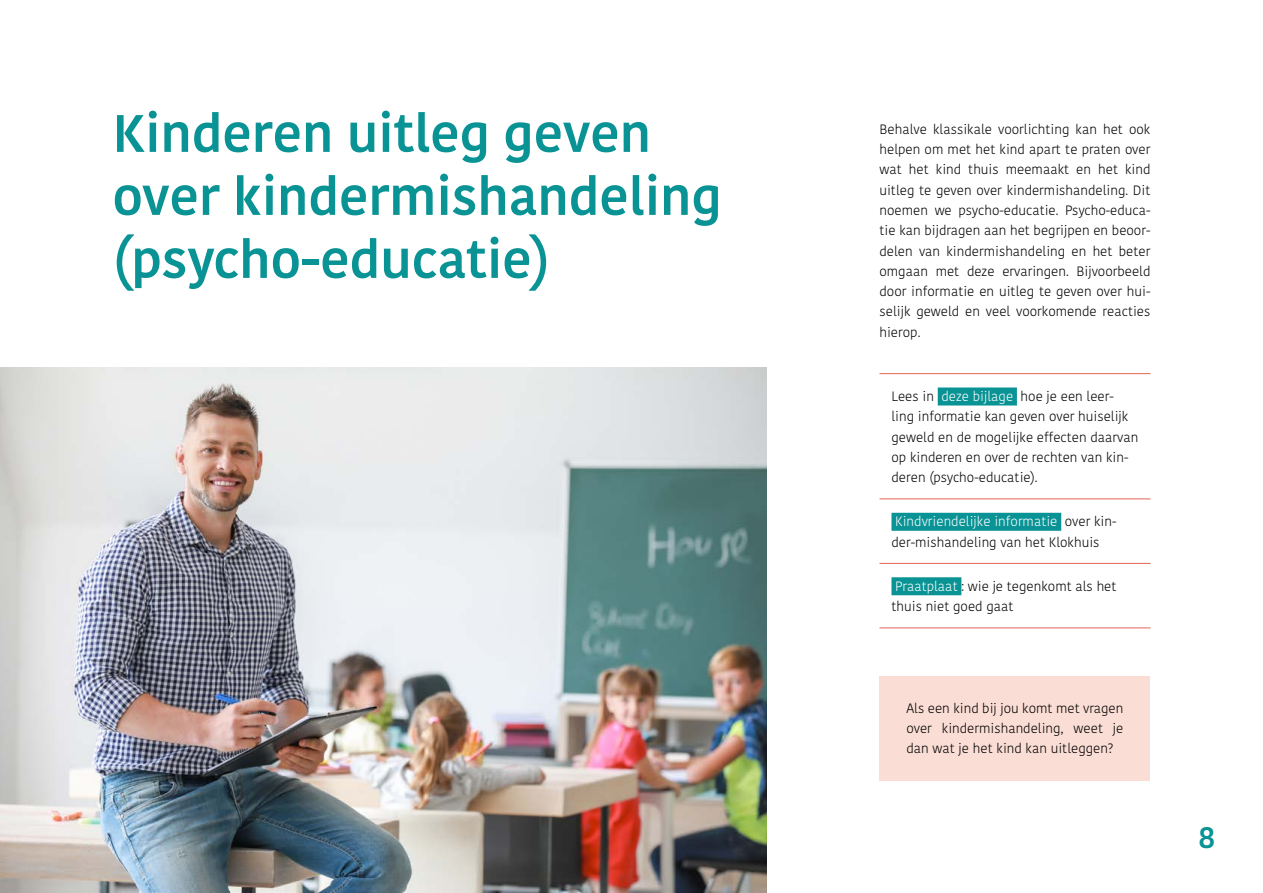
<style>
.page{position:relative;width:1263px;height:893px;background:#fff}
.page>*{position:absolute;margin:0;border:0;box-sizing:border-box;transform-origin:0 0}
.t1{font:500 52.5px/63px "Kohinoor";color:#0a9395}
.t2{font:500 30px "Kohinoor";color:#0a9395}
.t3{font:300 13.5px/20.2px "Kohinoor";color:#000}
.s1{color:#fff}
</style>
<div class="page">
<img style="left:0;top:368px;width:767px;height:525px">
<hr style="left:879px;top:373px;width:271px;height:1px;background:#e56458">
<div style="left:938px;top:387px;width:79px;height:18px;background:#0a9395"></div>
<hr style="left:879px;top:498px;width:271px;height:1px;background:#e56458">
<div style="left:891px;top:513px;width:170px;height:18px;background:#0a9395"></div>
<hr style="left:879px;top:563px;width:271px;height:1px;background:#e56458">
<div style="left:891px;top:577px;width:70px;height:18px;background:#0a9395"></div>
<hr style="left:879px;top:627px;width:271px;height:1px;background:#e56458">
<div style="left:879px;top:676px;width:271px;height:104px;background:#faddd4"></div>
<h1 class="t1" style="left:112px;top:103px;width:611px">Kinderen uitleg geven over kindermishandeling (psycho-educatie)</h1>
<p class="t3" style="left:879px;top:119px;width:272px;text-align:justify">Behalve klassikale voorlichting kan het ook helpen om met het kind apart te praten over wat het kind thuis meemaakt en het kind uitleg te geven over kindermishandeling. Dit noemen we psycho-educatie. Psycho-educa&shy;tie kan bijdragen aan het begrijpen en beoor&shy;delen van kindermishandeling en het beter omgaan met deze ervaringen. Bijvoorbeeld door informatie en uitleg te geven over hui&shy;selijk geweld en veel voorkomende reacties hierop.</p>
<p class="t3" style="left:891px;top:386px;width:248px">Lees in <span class="s1">deze bijlage</span> hoe je een leer&shy;ling informatie kan geven over huiselijk geweld en de mogelijke effecten daarvan op kinderen en over de rechten van kin&shy;deren (psycho-educatie).</p>
<p class="t3" style="left:891px;top:512px;width:227px"><span class="s1">Kindvriendelijke informatie</span> over kin&shy;der-mishandeling van het Klokhuis</p>
<p class="t3" style="left:891px;top:576px;width:227px"><span class="s1">Praatplaat</span> : wie je tegenkomt als het thuis niet goed gaat</p>
<p class="t3" style="left:906px;top:698px;width:218px;text-align:justify">Als een kind bij jou komt met vragen over kindermishandeling, weet je dan wat je het kind kan uitleggen?</p>
<h2 class="t2" style="left:1198px;top:818px;width:19px">8</h2>
</div>
